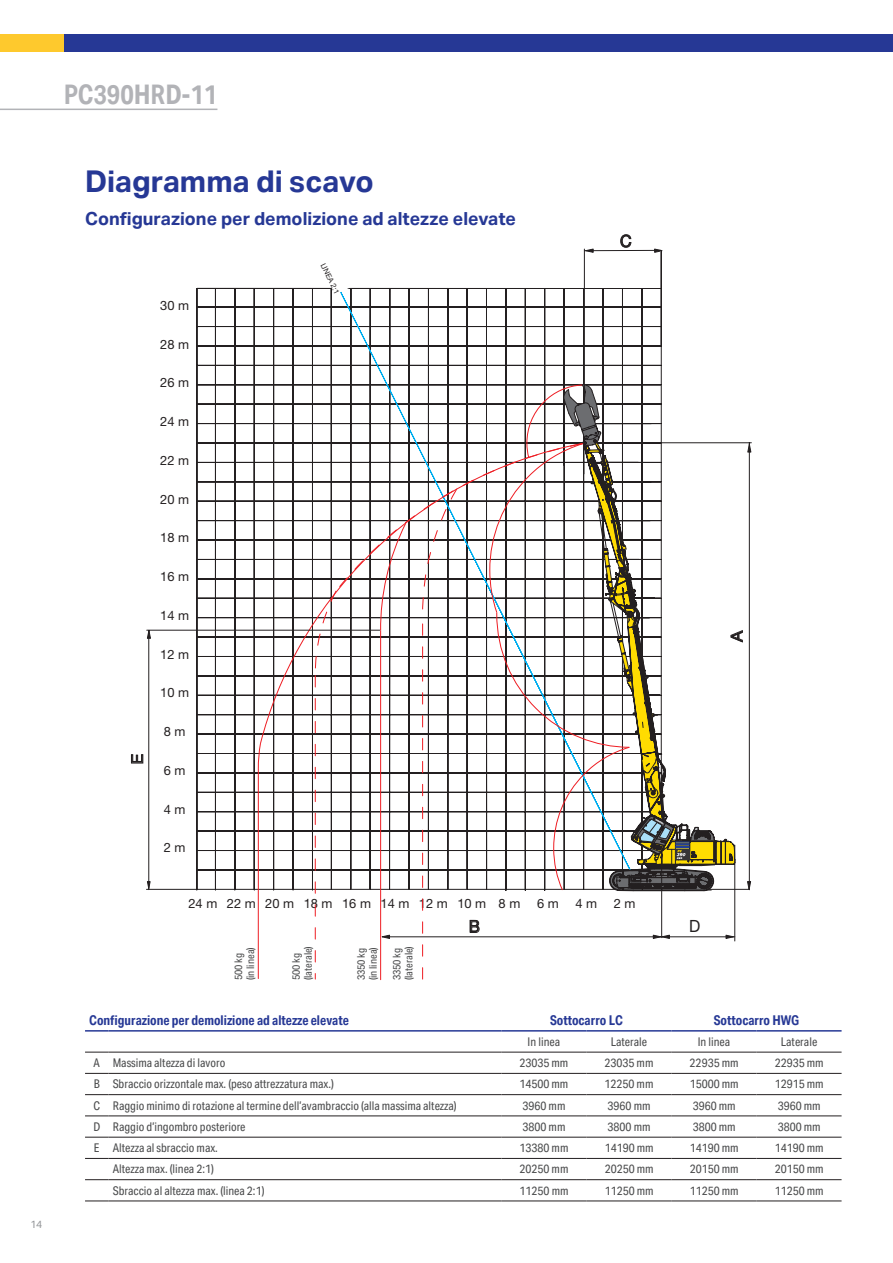
<style>
.page{position:relative;width:893px;height:1263px;background:#fff}
.page>*{position:absolute;margin:0;border:0;box-sizing:border-box;transform-origin:0 0}
.t1{font:700 30px "Aktiv Grotesk";color:#263895}
.t2{font:700 27px "Aktiv Grotesk Cd";color:#b2b3b7}
.t3{font:700 18px "Aktiv Grotesk";color:#263895}
.t4{font:16.8px "Helvetica Neue LT Pro";color:#231f20;scale:.94 1}
.t5{font:15.9px "Helvetica Neue LT Pro";color:#231f20;scale:1.06 1}
.t6{font:700 13.5px "Aktiv Grotesk Cd";color:#263895}
.t7{font:12.9px "Helvetica Neue LT Pro";color:#231f20}
.t8{font:12px "Aktiv Grotesk Cd";color:#4b4c4d}
.t9{font:10.5px/12px "Aktiv Grotesk Cd";color:#4b4c4d}
.t10{font:10.5px "Aktiv Grotesk";color:#939598}
.t11{font:7.5px "Helvetica Neue LT Pro";color:#231f20}
.t12{font:7.2px/8.6px "Helvetica Neue LT Pro";color:#231f20;scale:.94 1}
</style>
<div class="page">
<hr style="left:146px;top:889px;width:603px;height:1px;background:#231f20">
<hr style="left:258px;top:890px;width:1px;height:88px;background:#ee1d23">
<svg style="left:747px;top:881px;width:4px;height:10px"></svg>
<svg style="left:747px;top:443px;width:4px;height:9px"></svg>
<hr style="left:598px;top:442px;width:153px;height:1px;background:#231f20">
<hr style="left:749px;top:443px;width:1px;height:447px;background:#231f20">
<svg style="left:146px;top:248px;width:589px;height:693px"></svg>
<div style="left:235px;top:918px;width:19px;height:62px;background:#fff"></div>
<div style="left:292px;top:918px;width:20px;height:62px;background:#fff"></div>
<div style="left:387px;top:940px;width:31px;height:40px;background:#fff"></div>
<div style="left:357px;top:918px;width:20px;height:62px;background:#fff"></div>
<svg style="left:85px;top:1052px;width:23px;height:1px"></svg>
<hr style="left:671px;top:1052px;width:85px;height:1px;background:#231f20">
<hr style="left:756px;top:1052px;width:86px;height:1px;background:#231f20">
<svg style="left:85px;top:1073px;width:23px;height:1px"></svg>
<hr style="left:671px;top:1073px;width:85px;height:1px;background:#231f20">
<hr style="left:756px;top:1073px;width:86px;height:1px;background:#231f20">
<svg style="left:85px;top:1094px;width:23px;height:1px"></svg>
<hr style="left:671px;top:1094px;width:85px;height:1px;background:#231f20">
<hr style="left:756px;top:1094px;width:86px;height:1px;background:#231f20">
<svg style="left:85px;top:1115px;width:23px;height:1px"></svg>
<hr style="left:671px;top:1115px;width:85px;height:1px;background:#231f20">
<hr style="left:756px;top:1115px;width:86px;height:1px;background:#231f20">
<svg style="left:85px;top:1137px;width:23px;height:1px"></svg>
<hr style="left:671px;top:1137px;width:85px;height:1px;background:#231f20">
<hr style="left:756px;top:1137px;width:86px;height:1px;background:#231f20">
<svg style="left:85px;top:1158px;width:23px;height:1px"></svg>
<hr style="left:671px;top:1158px;width:85px;height:1px;background:#231f20">
<hr style="left:756px;top:1158px;width:86px;height:1px;background:#231f20">
<svg style="left:85px;top:1179px;width:23px;height:1px"></svg>
<hr style="left:671px;top:1179px;width:85px;height:1px;background:#231f20">
<hr style="left:756px;top:1179px;width:86px;height:1px;background:#231f20">
<hr style="left:108px;top:1052px;width:393px;height:1px;background:#231f20">
<hr style="left:501px;top:1052px;width:85px;height:1px;background:#231f20">
<hr style="left:586px;top:1052px;width:85px;height:1px;background:#231f20">
<hr style="left:108px;top:1073px;width:393px;height:1px;background:#231f20">
<hr style="left:501px;top:1073px;width:85px;height:1px;background:#231f20">
<hr style="left:586px;top:1073px;width:85px;height:1px;background:#231f20">
<hr style="left:108px;top:1094px;width:393px;height:1px;background:#231f20">
<hr style="left:501px;top:1094px;width:85px;height:1px;background:#231f20">
<hr style="left:586px;top:1094px;width:85px;height:1px;background:#231f20">
<hr style="left:108px;top:1115px;width:393px;height:1px;background:#231f20">
<hr style="left:501px;top:1115px;width:85px;height:1px;background:#231f20">
<hr style="left:586px;top:1115px;width:85px;height:1px;background:#231f20">
<hr style="left:108px;top:1137px;width:393px;height:1px;background:#231f20">
<hr style="left:501px;top:1137px;width:85px;height:1px;background:#231f20">
<hr style="left:586px;top:1137px;width:85px;height:1px;background:#231f20">
<hr style="left:108px;top:1158px;width:393px;height:1px;background:#231f20">
<hr style="left:501px;top:1158px;width:85px;height:1px;background:#231f20">
<hr style="left:586px;top:1158px;width:85px;height:1px;background:#231f20">
<hr style="left:108px;top:1179px;width:393px;height:1px;background:#231f20">
<hr style="left:501px;top:1179px;width:85px;height:1px;background:#231f20">
<hr style="left:586px;top:1179px;width:85px;height:1px;background:#231f20">
<svg style="left:85px;top:1200px;width:23px;height:1px"></svg>
<hr style="left:108px;top:1200px;width:393px;height:1px;background:#231f20">
<hr style="left:501px;top:1200px;width:85px;height:1px;background:#231f20">
<hr style="left:586px;top:1200px;width:85px;height:1px;background:#231f20">
<hr style="left:671px;top:1200px;width:85px;height:1px;background:#231f20">
<hr style="left:756px;top:1200px;width:86px;height:1px;background:#231f20">
<svg style="left:85px;top:1030px;width:23px;height:1px"></svg>
<hr style="left:108px;top:1030px;width:393px;height:1px;background:#263895">
<hr style="left:501px;top:1030px;width:85px;height:1px;background:#263895">
<hr style="left:586px;top:1030px;width:85px;height:1px;background:#263895">
<hr style="left:671px;top:1030px;width:85px;height:1px;background:#263895">
<hr style="left:756px;top:1030px;width:86px;height:1px;background:#263895">
<hr style="left:0;top:109px;width:217px;height:1px;background:#b2b3b7">
<div style="left:0;top:34px;width:143px;height:17px;background:#fec92d"></div>
<div style="left:64px;top:34px;width:829px;height:17px;background:#263895"></div>
<h2 class="t2" style="left:64px;top:79px;width:155px">PC390HRD-11</h2>
<p class="t10" style="left:30px;top:1218px;width:14px">14</p>
<h1 class="t1" style="left:85px;top:164px;width:290px">Diagramma di scavo</h1>
<h3 class="t3" style="left:85px;top:209px;width:433px">Configurazione per demolizione ad altezze elevate</h3>
<h3 class="t5" style="left:127px;top:764px;width:11px;rotate:-90deg">E</h3>
<p class="t7" style="left:160px;top:297px;width:30px">30 m</p>
<p class="t7" style="left:160px;top:336px;width:30px">28 m</p>
<p class="t7" style="left:160px;top:375px;width:30px">26 m</p>
<p class="t7" style="left:160px;top:414px;width:30px">24 m</p>
<p class="t7" style="left:160px;top:452px;width:30px">22 m</p>
<p class="t7" style="left:160px;top:491px;width:30px">20 m</p>
<p class="t7" style="left:160px;top:530px;width:30px">18 m</p>
<p class="t7" style="left:160px;top:568px;width:30px">16 m</p>
<p class="t7" style="left:160px;top:607px;width:30px">14 m</p>
<p class="t7" style="left:160px;top:646px;width:30px">12 m</p>
<p class="t7" style="left:160px;top:685px;width:30px">10 m</p>
<p class="t7" style="left:164px;top:723px;width:23px">8 m</p>
<p class="t7" style="left:164px;top:762px;width:23px">6 m</p>
<p class="t7" style="left:164px;top:801px;width:23px">4 m</p>
<p class="t7" style="left:164px;top:840px;width:23px">2 m</p>
<p class="t11" style="left:327px;top:261px;width:35px;rotate:64deg">LINEA 2:1</p>
<h3 class="t4" style="left:620px;top:231px;width:14px">C</h3>
<h3 class="t5" style="left:727px;top:642px;width:12px;rotate:-90deg">A</h3>
<p class="t7" style="left:188px;top:895px;width:333px">24 m 22 m 20 m 18 m 16 m 14 m 12 m 10 m 8m</p>
<p class="t7" style="left:537px;top:895px;width:23px">6 m</p>
<p class="t7" style="left:575px;top:895px;width:23px">4 m</p>
<p class="t7" style="left:614px;top:895px;width:23px">2 m</p>
<p class="t12" style="left:236px;top:980px;width:36px;rotate:-90deg">500 kg (over front)</p>
<p class="t12" style="left:294px;top:980px;width:34px;rotate:-90deg">500 kg (over side)</p>
<p class="t12" style="left:360px;top:980px;width:36px;rotate:-90deg">3.350 kg (over front)</p>
<p class="t12" style="left:400px;top:980px;width:34px;rotate:-90deg">3.350 kg (over side)</p>
<h3 class="t4" style="left:469px;top:916px;width:13px">B</h3>
<h3 class="t4" style="left:689px;top:916px;width:13px">D</h3>
<p class="t9" style="left:233px;top:980px;width:35px;rotate:-90deg">500 kg (in linea)</p>
<p class="t9" style="left:290px;top:980px;width:36px;rotate:-90deg">500 kg (laterale)</p>
<p class="t9" style="left:355px;top:980px;width:35px;rotate:-90deg">3350 kg (in linea)</p>
<p class="t9" style="left:391px;top:980px;width:36px;rotate:-90deg">3350 kg (laterale)</p>
<p class="t6" style="left:89px;top:1012px;width:261px">Configurazione per demolizione ad altezze elevate</p>
<p class="t6" style="left:550px;top:1012px;width:74px">Sottocarro LC</p>
<p class="t6" style="left:714px;top:1012px;width:87px">Sottocarro HWG</p>
<p class="t8" style="left:528px;top:1034px;width:34px">In linea</p>
<p class="t8" style="left:611px;top:1034px;width:38px">Laterale</p>
<p class="t8" style="left:698px;top:1034px;width:34px">In linea</p>
<p class="t8" style="left:781px;top:1034px;width:38px">Laterale</p>
<p class="t8" style="left:94px;top:1056px;width:133px">A Massima altezza di lavoro</p>
<p class="t8" style="left:520px;top:1056px;width:50px">23035 mm</p>
<p class="t8" style="left:605px;top:1056px;width:50px">23035 mm</p>
<p class="t8" style="left:690px;top:1056px;width:50px">22935 mm</p>
<p class="t8" style="left:775px;top:1056px;width:50px">22935 mm</p>
<p class="t8" style="left:94px;top:1077px;width:242px">B Sbraccio orizzontale max. (peso attrezzatura max.)</p>
<p class="t8" style="left:520px;top:1077px;width:50px">14500 mm</p>
<p class="t8" style="left:605px;top:1077px;width:50px">12250 mm</p>
<p class="t8" style="left:690px;top:1077px;width:50px">15000 mm</p>
<p class="t8" style="left:775px;top:1077px;width:50px">12915 mm</p>
<p class="t8" style="left:94px;top:1098px;width:365px">C Raggio minimo di rotazione al termine dell’avambraccio (alla massima altezza)</p>
<p class="t8" style="left:523px;top:1098px;width:44px">3960 mm</p>
<p class="t8" style="left:608px;top:1098px;width:44px">3960 mm</p>
<p class="t8" style="left:693px;top:1098px;width:44px">3960 mm</p>
<p class="t8" style="left:778px;top:1098px;width:44px">3960 mm</p>
<p class="t8" style="left:93px;top:1120px;width:154px">D Raggio d’ingombro posteriore</p>
<p class="t8" style="left:523px;top:1120px;width:44px">3800 mm</p>
<p class="t8" style="left:608px;top:1120px;width:44px">3800 mm</p>
<p class="t8" style="left:693px;top:1120px;width:44px">3800 mm</p>
<p class="t8" style="left:778px;top:1120px;width:44px">3800 mm</p>
<p class="t8" style="left:94px;top:1141px;width:125px">E Altezza al sbraccio max.</p>
<p class="t8" style="left:520px;top:1141px;width:50px">13380 mm</p>
<p class="t8" style="left:605px;top:1141px;width:50px">14190 mm</p>
<p class="t8" style="left:690px;top:1141px;width:50px">14190 mm</p>
<p class="t8" style="left:775px;top:1141px;width:50px">14190 mm</p>
<p class="t8" style="left:113px;top:1162px;width:103px">Altezza max. (linea 2:1)</p>
<p class="t8" style="left:520px;top:1162px;width:50px">20250 mm</p>
<p class="t8" style="left:605px;top:1162px;width:50px">20250 mm</p>
<p class="t8" style="left:690px;top:1162px;width:50px">20150 mm</p>
<p class="t8" style="left:775px;top:1162px;width:50px">20150 mm</p>
<p class="t8" style="left:113px;top:1183px;width:153px">Sbraccio al altezza max. (linea 2:1)</p>
<p class="t8" style="left:520px;top:1183px;width:50px">11250 mm</p>
<p class="t8" style="left:605px;top:1183px;width:50px">11250 mm</p>
<p class="t8" style="left:690px;top:1183px;width:50px">11250 mm</p>
<p class="t8" style="left:775px;top:1183px;width:50px">11250 mm</p>
</div>
